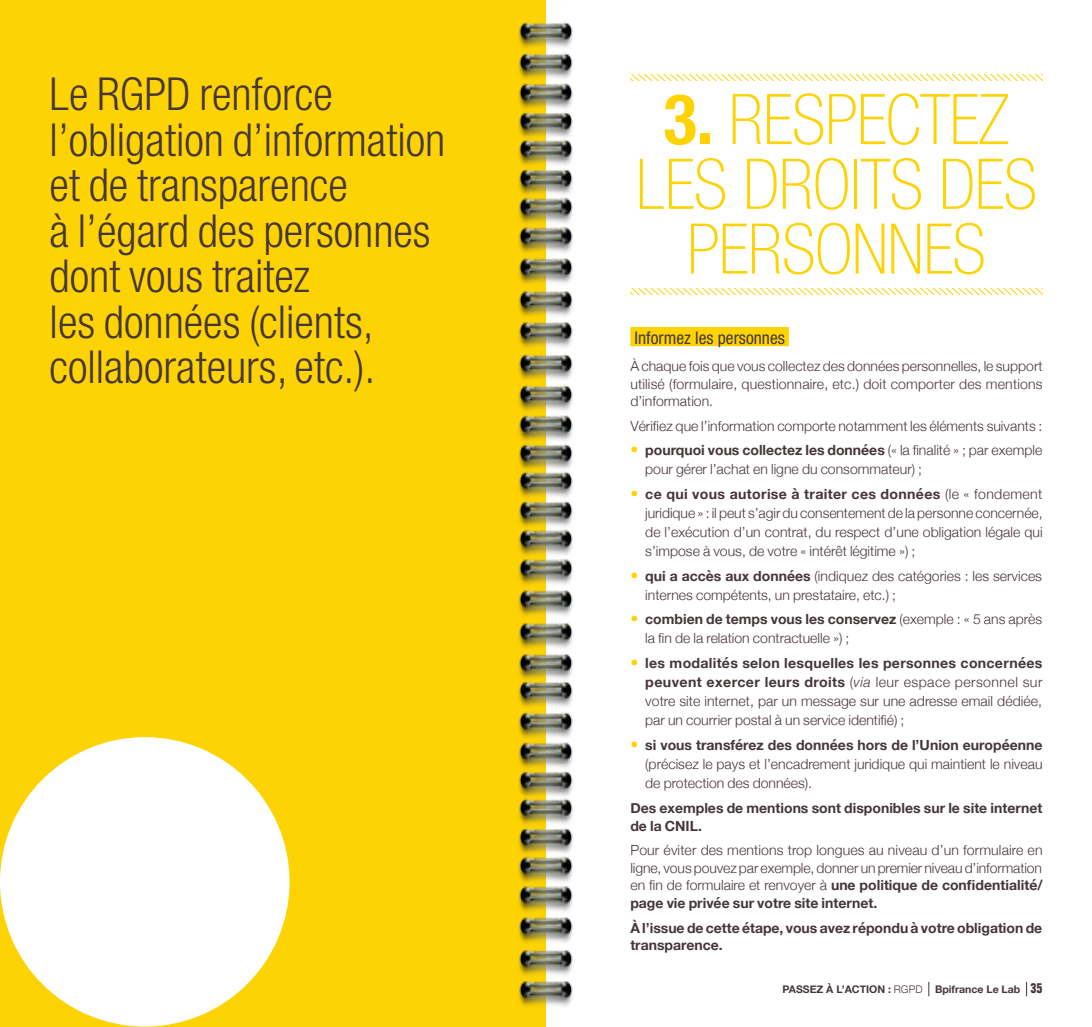
<style>
.page{position:relative;width:1092px;height:1027px;background:#fff}
.page>*{position:absolute;margin:0;border:0;box-sizing:border-box;transform-origin:0 0}
.t1{font:100 condensed 70px/64.8px "Helvetica Neue";letter-spacing:-.01em;color:#fed304;text-align:center}
.t2{font:300 condensed 45.5px/45.5px "Helvetica Neue";color:#453638}
.t3{font:condensed 17.5px "Helvetica Neue";color:#453638}
.t4{font:300 14px/19.2px "Helvetica Neue";color:#453638;text-align:justify}
.t5{font:700 14px/17.5px "Helvetica Neue";color:#453638}
.t6{font:700 10.5px "Helvetica Neue";color:#453638}
.s1{font-weight:700}
.s2{font-size:15.75px;color:#fed304}
.s3{font-style:italic}
.s4{font-weight:300}
.s5{font-family:"Folio";font-stretch:condensed;font-size:14px}
</style>
<div class="page">
<div style="left:0;top:0;width:546px;height:1027px;background:#fed304"></div>
<div style="left:0;top:737px;width:289px;height:289px;background:#fff;border-radius:50%"></div>
<div style="left:630px;top:327px;width:158px;height:19px;background:#fed304"></div>
<svg style="left:630px;top:288px;width:412px;height:7px"></svg>
<svg style="left:630px;top:74px;width:412px;height:7px"></svg>
<img style="left:518px;top:754px;width:55px;height:253px">
<img style="left:518px;top:423px;width:55px;height:331px">
<img style="left:518px;top:22px;width:55px;height:401px">
<svg style="left:928px;top:982px;width:1px;height:14px"></svg>
<svg style="left:1026px;top:982px;width:1px;height:14px"></svg>
<h2 class="t2" style="left:50px;top:71px;width:397px">Le RGPD renforce l’obligation d’information et de transparence<br>à l’égard des personnes dont vous traitez<br>les données (clients, collaborateurs, etc.).</h2>
<h1 class="t1" style="left:635px;top:87px;width:403px"><span class="s1">3.</span> RESPECTEZ<br>LES DROITS DES<br>PERSONNES</h1>
<p class="t3" style="left:634px;top:327px;width:152px">Informez les personnes</p>
<p class="t4" style="left:630px;top:356px;width:413px;line-height:17.5px">À chaque fois que vous collectez des données personnelles, le support utilisé (formulaire, questionnaire, etc.) doit comporter des mentions d’information.</p>
<p class="t4" style="left:630px;top:415px;width:413px">Vérifiez que l’information comporte notamment les éléments suivants :</p>
<p class="t4" style="left:645px;top:440px;width:398px;text-indent:-15px"><span class="s2">•</span> <span class="s1">pourquoi vous collectez les données</span> (« la finalité » ; par exemple pour gérer l’achat en ligne du consommateur) ;</p>
<p class="t4" style="left:645px;top:483px;width:399px;text-indent:-15px"><span class="s2">•</span> <span class="s1">ce qui vous autorise à traiter ces données</span> (le « fondement juridique » : il peut s’agir du consentement de la personne concernée, de l’exécution d’un contrat, du respect d’une obligation légale qui s’impose à vous, de votre « intérêt légitime ») ;</p>
<p class="t4" style="left:645px;top:565px;width:398px;text-indent:-15px"><span class="s2">•</span> <span class="s1">qui a accès aux données</span> (indiquez des catégories : les services internes compétents, un prestataire, etc.) ;</p>
<p class="t4" style="left:645px;top:608px;width:398px;text-indent:-15px"><span class="s2">•</span> <span class="s1">combien de temps vous les conservez</span> (exemple : « 5 ans après la fin de la relation contractuelle ») ;</p>
<p class="t4" style="left:645px;top:652px;width:398px;text-indent:-15px"><span class="s2">•</span> <span class="s1">les modalités selon lesquelles les personnes concernées peuvent exercer leurs droits</span> (<span class="s3">via</span> leur espace personnel sur votre site internet, par un message sur une adresse email dédiée, par un courrier postal à un service identifié) ;</p>
<p class="t4" style="left:645px;top:734px;width:399px;text-indent:-15px"><span class="s2">•</span> <span class="s1">si vous transférez des données hors de l’Union européenne </span>(précisez le pays et l’encadrement juridique qui maintient le niveau de protection des données).</p>
<p class="t5" style="left:630px;top:800px;width:413px">Des exemples de mentions sont disponibles sur le site internet de la CNIL.</p>
<p class="t4" style="left:630px;top:841px;width:413px;line-height:17.5px">Pour éviter des mentions trop longues au niveau d’un formulaire en ligne, vous pouvez par exemple, donner un premier niveau d’information en fin de formulaire et renvoyer à <span class="s1">une politique de confidentialité/ page vie privée sur votre site internet.</span></p>
<p class="t5" style="left:630px;top:919px;width:413px">À l’issue de cette étape, vous avez répondu à votre obligation de transparence.</p>
<p class="t6" style="left:782px;top:981px;width:261px">PASSEZ À L’ACTION : <span class="s4">RGPD</span> Bpifrance Le Lab <span class="s5">35</span></p>
</div>
